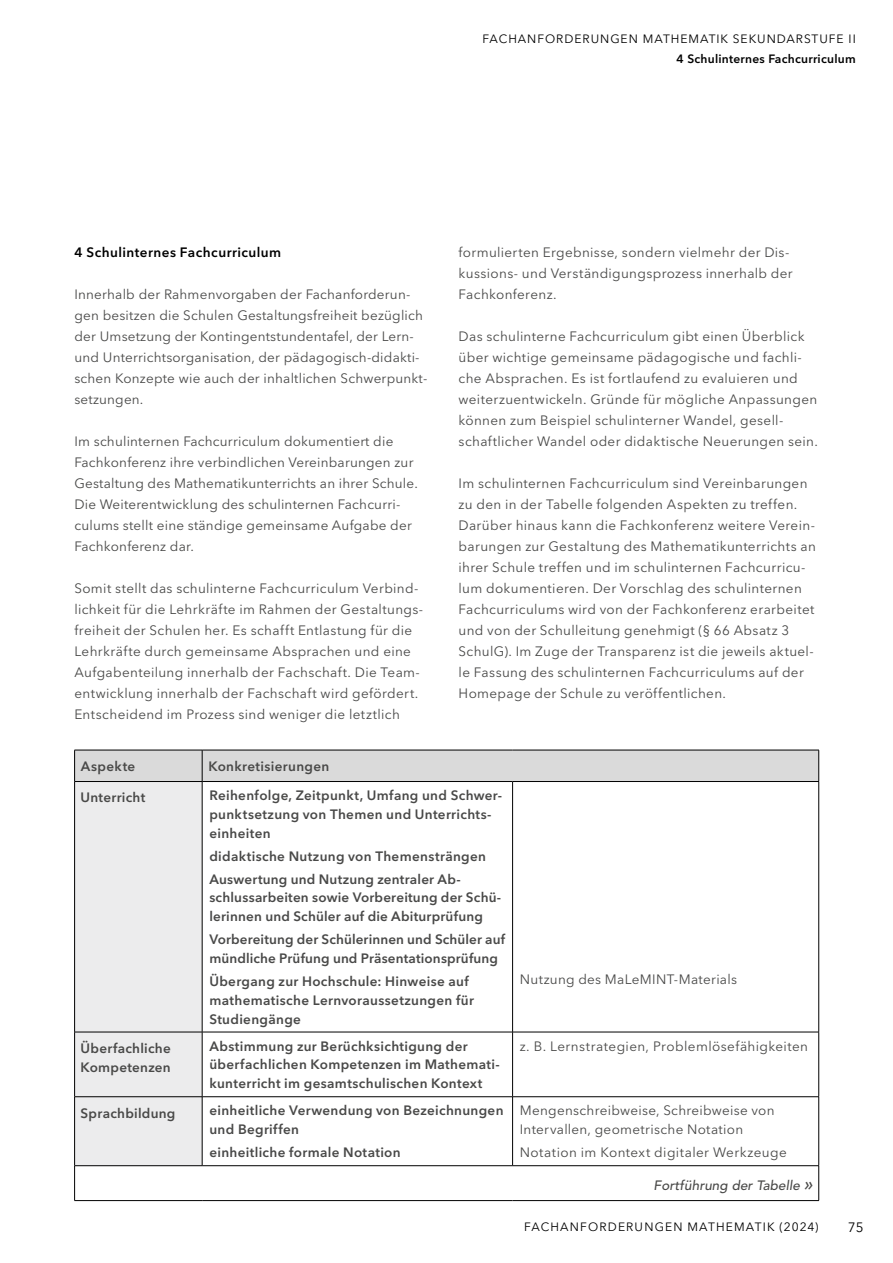
<style>
.page{position:relative;width:893px;height:1263px;background:#fff}
.page>*{position:absolute;margin:0;border:0;box-sizing:border-box;transform-origin:0 0}
.Fließtext{font:13.5px/21px "Avenir Next LT Pro";letter-spacing:.025em;color:#494948}
.Fließtext-2{font:600 13.5px/18.8px "Avenir Next LT Pro";letter-spacing:.025em;color:#494948}
.t1{font:600 13.5px "Avenir Next LT Pro";letter-spacing:.035em;color:#000}
.t2{font:italic 500 13.5px "Avenir LT Std";letter-spacing:.005em;color:#494948}
.t3{font:13.5px "Avenir Next LT Pro";color:#000}
.t4{font:12px "Avenir Next LT Pro";letter-spacing:.08em;color:#000}
.t5{font:600 12px "Avenir Next LT Pro";letter-spacing:.02em;color:#000}
.s1{font-size:18px}
</style>
<div class="page">
<div style="left:75px;top:751px;width:743px;height:30px;background:#dadada"></div>
<div style="left:75px;top:781px;width:127px;height:251px;background:#ececed"></div>
<svg style="left:203px;top:782px;width:615px;height:383px"></svg>
<div style="left:75px;top:1033px;width:127px;height:132px;background:#ececed"></div>
<hr style="left:74px;top:781px;width:128px;height:1px;background:#000">
<hr style="left:74px;top:782px;width:1px;height:250px;background:#000">
<hr style="left:202px;top:781px;width:311px;height:1px;background:#000">
<hr style="left:202px;top:782px;width:1px;height:250px;background:#000">
<hr style="left:513px;top:781px;width:306px;height:1px;background:#000">
<hr style="left:818px;top:782px;width:1px;height:250px;background:#000">
<hr style="left:74px;top:1032px;width:128px;height:1px;background:#000">
<hr style="left:74px;top:1032px;width:1px;height:64px;background:#000">
<hr style="left:202px;top:1032px;width:311px;height:1px;background:#000">
<hr style="left:202px;top:1032px;width:1px;height:64px;background:#000">
<hr style="left:513px;top:1032px;width:306px;height:1px;background:#000">
<hr style="left:818px;top:1032px;width:1px;height:64px;background:#000">
<hr style="left:74px;top:1096px;width:128px;height:1px;background:#000">
<hr style="left:74px;top:1097px;width:1px;height:68px;background:#000">
<hr style="left:202px;top:1096px;width:311px;height:1px;background:#000">
<hr style="left:202px;top:1097px;width:1px;height:68px;background:#000">
<hr style="left:513px;top:1096px;width:306px;height:1px;background:#000">
<hr style="left:818px;top:1097px;width:1px;height:68px;background:#000">
<hr style="left:74px;top:1165px;width:128px;height:1px;background:#000">
<hr style="left:74px;top:1166px;width:1px;height:34px;background:#000">
<hr style="left:202px;top:1165px;width:311px;height:1px;background:#000">
<hr style="left:513px;top:1165px;width:306px;height:1px;background:#000">
<hr style="left:818px;top:1166px;width:1px;height:34px;background:#000">
<hr style="left:74px;top:1200px;width:128px;height:1px;background:#000">
<hr style="left:202px;top:1200px;width:311px;height:1px;background:#000">
<hr style="left:513px;top:1200px;width:306px;height:1px;background:#000">
<hr style="left:512px;top:782px;width:1px;height:250px;background:#000">
<hr style="left:512px;top:1032px;width:1px;height:64px;background:#000">
<hr style="left:512px;top:1097px;width:1px;height:68px;background:#000">
<hr style="left:74px;top:750px;width:128px;height:1px;background:#000">
<hr style="left:74px;top:750px;width:1px;height:31px;background:#000">
<hr style="left:202px;top:750px;width:311px;height:1px;background:#000">
<hr style="left:202px;top:750px;width:1px;height:31px;background:#000">
<hr style="left:513px;top:750px;width:306px;height:1px;background:#000">
<hr style="left:818px;top:750px;width:1px;height:31px;background:#000">
<p class="t4" style="left:483px;top:32px;width:375px">FACHANFORDERUNGEN MATHEMATIK SEKUNDARSTUFE II</p>
<p class="t5" style="left:676px;top:51px;width:181px">4 Schulinternes Fachcurriculum</p>
<p class="Fließtext" style="left:459px;top:242px;width:336px">formulierten Ergebnisse, sondern vielmehr der Dis&shy;kussions- und Verständigungsprozess innerhalb der<br>Fachkonferenz.</p>
<p class="Fließtext" style="left:459px;top:326px;width:361px">Das schulinterne Fachcurriculum gibt einen Überblick über wichtige gemeinsame pädagogische und fachli&shy;che Absprachen. Es ist fortlaufend zu evaluieren und weiterzuentwickeln. Gründe für mögliche Anpassungen können zum Beispiel schulinterner Wandel, gesell&shy;schaftlicher Wandel oder didaktische Neuerungen sein.</p>
<p class="Fließtext" style="left:459px;top:473px;width:359px">Im schulinternen Fachcurriculum sind Vereinbarungen zu den in der Tabelle folgenden Aspekten zu treffen.<br>Darüber hinaus kann die Fachkonferenz weitere Verein&shy;barungen zur Gestaltung des Mathematikunterrichts an ihrer Schule treffen und im schulinternen Fachcurricu&shy;lum dokumentieren. Der Vorschlag des schulinternen Fachcurriculums wird von der Fachkonferenz erarbeitet und von der Schulleitung genehmigt (§ 66 Absatz 3<br>SchulG). Im Zuge der Transparenz ist die jeweils aktuel&shy;le Fassung des schulinternen Fachcurriculums auf der Homepage der Schule zu veröffentlichen.</p>
<h2 class="t1" style="left:74px;top:244px;width:208px">4 Schulinternes Fachcurriculum</h2>
<p class="Fließtext" style="left:74px;top:284px;width:354px">Innerhalb der Rahmenvorgaben der Fachanforderun&shy;gen besitzen die Schulen Gestaltungsfreiheit bezüglich der Umsetzung der Kontingentstundentafel, der Lern&shy;und Unterrichtsorganisation, der pädagogisch-didakti&shy;schen Konzepte wie auch der inhaltlichen Schwerpunkt&shy;setzungen.</p>
<p class="Fließtext" style="left:74px;top:431px;width:345px">Im schulinternen Fachcurriculum dokumentiert die Fachkonferenz ihre verbindlichen Vereinbarungen zur Gestaltung des Mathematikunterrichts an ihrer Schule.<br>Die Weiterentwicklung des schulinternen Fachcurri&shy;culums stellt eine ständige gemeinsame Aufgabe der Fachkonferenz dar.</p>
<p class="Fließtext" style="left:74px;top:578px;width:350px">Somit stellt das schulinterne Fachcurriculum Verbind&shy;lichkeit für die Lehrkräfte im Rahmen der Gestaltungs&shy;freiheit der Schulen her. Es schafft Entlastung für die Lehrkräfte durch gemeinsame Absprachen und eine Aufgabenteilung innerhalb der Fachschaft. Die Team&shy;entwicklung innerhalb der Fachschaft wird gefördert.<br>Entscheidend im Prozess sind weniger die letztlich</p>
<p class="Fließtext-2" style="left:81px;top:757px;width:56px">Aspekte</p>
<p class="Fließtext-2" style="left:209px;top:757px;width:122px">Konkretisierungen</p>
<p class="Fließtext-2" style="left:81px;top:788px;width:66px">Unterricht</p>
<p class="Fließtext-2" style="left:209px;top:786px;width:294px">Reihenfolge, Zeitpunkt, Umfang und Schwer&shy;punktsetzung von Themen und Unterrichts&shy;einheiten</p>
<p class="Fließtext-2" style="left:209px;top:846px;width:278px">didaktische Nutzung von Themensträngen</p>
<p class="Fließtext-2" style="left:209px;top:869px;width:293px">Auswertung und Nutzung zentraler Ab&shy;schlussarbeiten sowie Vorbereitung der Schü&shy;lerinnen und Schüler auf die Abiturprüfung</p>
<p class="Fließtext-2" style="left:209px;top:930px;width:297px">Vorbereitung der Schülerinnen und Schüler auf mündliche Prüfung und Präsentationsprüfung</p>
<p class="Fließtext-2" style="left:209px;top:972px;width:266px">Übergang zur Hochschule: Hinweise auf mathematische Lernvoraussetzungen für<br>Studiengänge</p>
<p class="Fließtext" style="left:520px;top:969px;width:219px">Nutzung des MaLeMINT-Materials</p>
<p class="Fließtext-2" style="left:81px;top:1039px;width:92px">Überfachliche<br>Kompetenzen</p>
<p class="Fließtext-2" style="left:209px;top:1036px;width:292px">Abstimmung zur Berüchksichtigung der überfachlichen Kompetenzen im Mathemati&shy;kunterricht im gesamtschulischen Kontext</p>
<p class="Fließtext" style="left:520px;top:1035px;width:290px">z. B. Lernstrategien, Problemlösefähigkeiten</p>
<p class="Fließtext-2" style="left:81px;top:1103px;width:96px">Sprachbildung</p>
<p class="Fließtext-2" style="left:209px;top:1101px;width:296px">einheitliche Verwendung von Bezeichnungen und Begriffen</p>
<p class="Fließtext-2" style="left:209px;top:1143px;width:193px">einheitliche formale Notation</p>
<p class="Fließtext" style="left:520px;top:1101px;width:256px;line-height:18.8px">Mengenschreibweise, Schreibweise von<br>Intervallen, geometrische Notation</p>
<p class="Fließtext" style="left:520px;top:1142px;width:269px">Notation im Kontext digitaler Werkzeuge</p>
<p class="t2" style="left:654px;top:1177px;width:161px">Fortführung der Tabelle <span class="s1">»</span></p>
<p class="t4" style="left:524px;top:1219px;width:296px">FACHANFORDERUNGEN MATHEMATIK (2024)</p>
<p class="t3" style="left:848px;top:1219px;width:17px">75</p>
</div>
